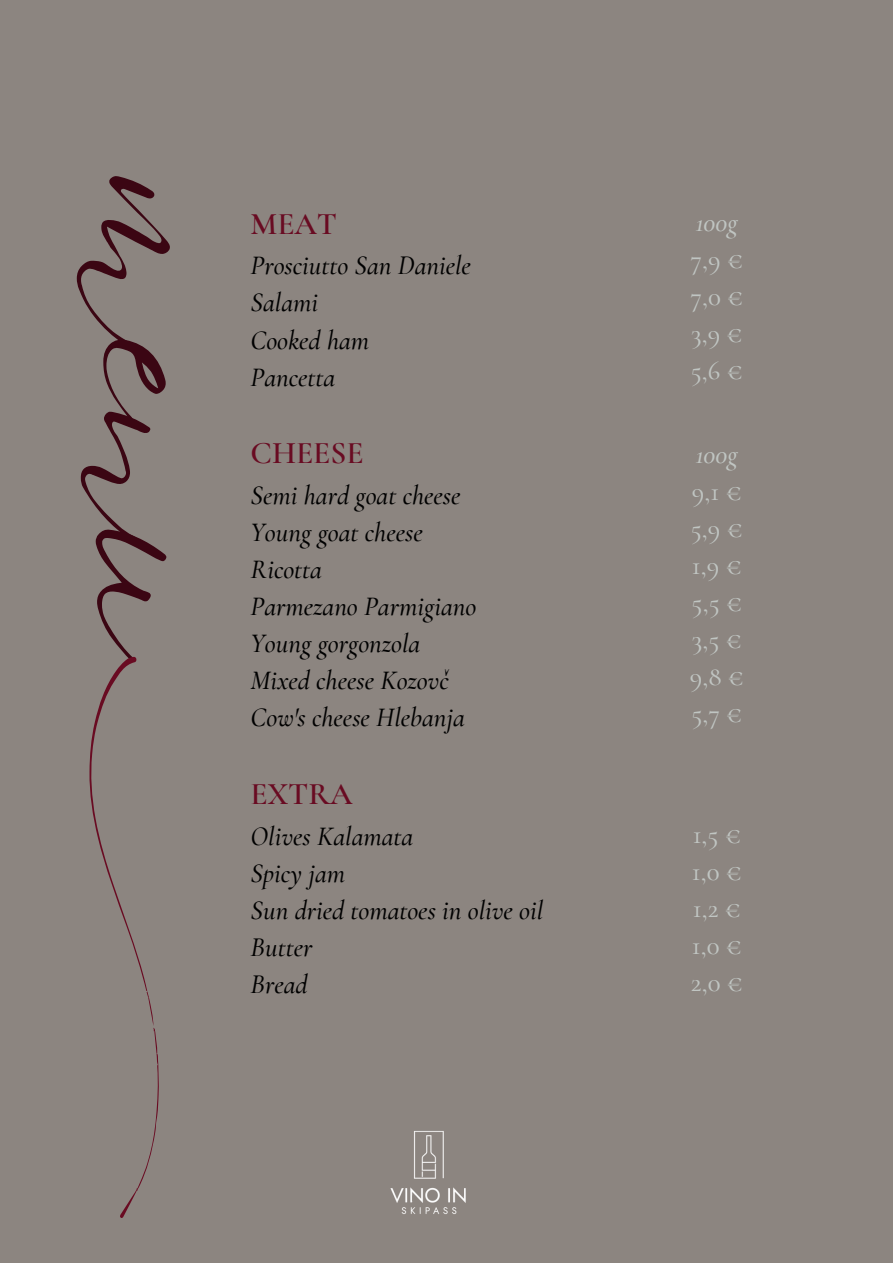
<style>
.page{position:relative;width:893px;height:1264px;background:#fff}
.page>*{position:absolute;margin:0;border:0;box-sizing:border-box;transform-origin:0 0}
.t1{font:222.6px "Eyesome Script";color:#3b0613}
.t2{font:600 31.5px "Cormorant Garamond";color:#690b22}
.t3{font:italic 500 27px "Cormorant Garamond";color:#000}
.t4{font:500 27px "Cormorant Garamond";color:#c0c5c2}
.t5{font:italic 500 27px "Cormorant Garamond";color:#c0c5c2}
</style>
<div class="page">
<div style="left:0;top:0;width:892px;height:1262px;background:#8c8580"></div>
<svg style="left:89px;top:657px;width:70px;height:561px"></svg>
<img style="left:390px;top:1131px;width:76px;height:83px">
<p class="t1" style="left:306px;top:181px;width:476px;rotate:90deg">menu</p>
<p class="t2" style="left:250px;top:205px;width:88px">MEAT</p>
<p class="t3" style="left:250px;top:249px;width:222px">Prosciutto San Daniele</p>
<p class="t3" style="left:250px;top:286px;width:69px">Salami</p>
<p class="t3" style="left:250px;top:323px;width:120px">Cooked ham</p>
<p class="t3" style="left:250px;top:361px;width:86px">Pancetta</p>
<p class="t2" style="left:250px;top:434px;width:115px">CHEESE</p>
<p class="t3" style="left:250px;top:479px;width:211px">Semi hard goat cheese</p>
<p class="t3" style="left:250px;top:516px;width:174px">Young goat cheese</p>
<p class="t3" style="left:250px;top:553px;width:73px">Ricotta</p>
<p class="t3" style="left:250px;top:590px;width:227px">Parmezano Parmigiano</p>
<p class="t3" style="left:250px;top:627px;width:171px">Young gorgonzola</p>
<p class="t3" style="left:250px;top:664px;width:200px">Mixed cheese Kozovč</p>
<p class="t3" style="left:250px;top:701px;width:216px">Cow's cheese Hlebanja</p>
<p class="t2" style="left:250px;top:775px;width:103px">EXTRA</p>
<p class="t3" style="left:250px;top:819px;width:164px">Olives Kalamata</p>
<p class="t3" style="left:250px;top:856px;width:96px">Spicy jam</p>
<p class="t3" style="left:250px;top:893px;width:294px">Sun dried tomatoes in olive oil</p>
<p class="t3" style="left:250px;top:930px;width:63px">Butter</p>
<p class="t3" style="left:250px;top:968px;width:58px">Bread</p>
<p class="t5" style="left:695px;top:206px;width:43px">100g</p>
<p class="t4" style="left:690px;top:243px;width:54px">7,9 €</p>
<p class="t4" style="left:690px;top:280px;width:54px">7,0 €</p>
<p class="t4" style="left:691px;top:317px;width:53px">3,9 €</p>
<p class="t4" style="left:690px;top:354px;width:53px">5,6 €</p>
<p class="t5" style="left:695px;top:437px;width:43px">100g</p>
<p class="t4" style="left:692px;top:475px;width:51px">9,1 €</p>
<p class="t4" style="left:690px;top:512px;width:53px">5,9 €</p>
<p class="t4" style="left:692px;top:549px;width:51px">1,9 €</p>
<p class="t4" style="left:691px;top:586px;width:52px">5,5 €</p>
<p class="t4" style="left:691px;top:623px;width:51px">3,5 €</p>
<p class="t4" style="left:689px;top:660px;width:55px">9,8 €</p>
<p class="t4" style="left:691px;top:697px;width:52px">5,7 €</p>
<p class="t4" style="left:692px;top:817px;width:50px">1,5 €</p>
<p class="t4" style="left:691px;top:854px;width:51px">1,0 €</p>
<p class="t4" style="left:692px;top:892px;width:49px">1,2 €</p>
<p class="t4" style="left:691px;top:929px;width:51px">1,0 €</p>
<p class="t4" style="left:690px;top:966px;width:53px">2,0 €</p>
</div>
